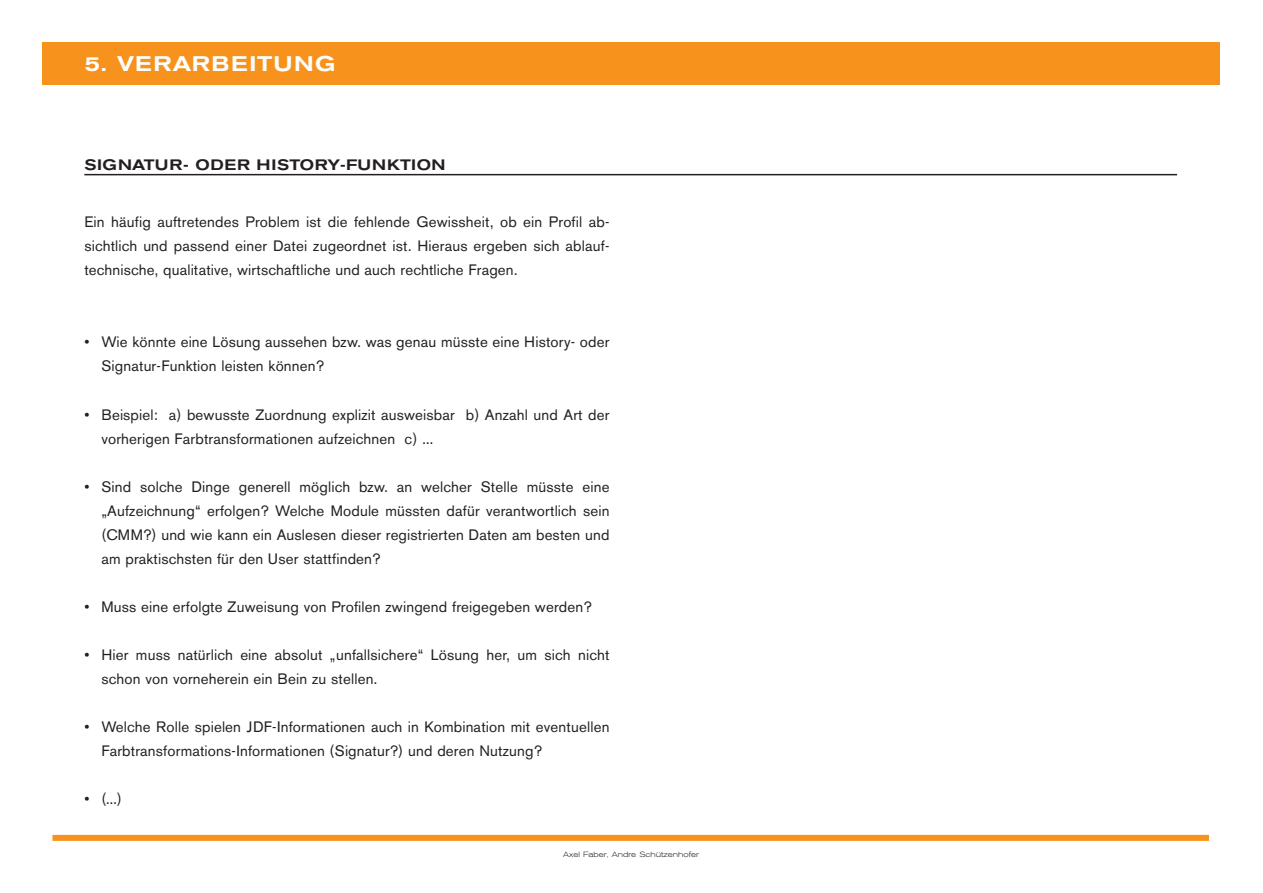
<style>
.page{position:relative;width:1263px;height:893px;background:#fff}
.page>*{position:absolute;margin:0;border:0;box-sizing:border-box;transform-origin:0 0}
.t1{font:500 21px "Akzidenz Grot Ext BQ";letter-spacing:.07em;color:#fff}
.t2{font:15px/24px "Akzidenz Grotesk BQ";letter-spacing:.01em;color:#231f20}
.t3{font:500 15px "Akzidenz Grot Ext BQ";letter-spacing:.035em;color:#231f20}
.t4{font:300 7.5px "Akzidenz Grot Ext BQ";color:#231f20}
</style>
<div class="page">
<div style="left:42px;top:42px;width:1178px;height:43px;background:#f7931d"></div>
<hr style="left:84px;top:174px;width:1093px;height:1px;background:#231f20">
<div style="left:52px;top:834px;width:1157px;height:6px;background:#f7931d"></div>
<h1 class="t1" style="left:84px;top:56px;width:252px">5. VERARBEITUNG</h1>
<p class="t3" style="left:84px;top:159px;width:363px">SIGNATUR- ODER HISTORY-FUNKTION</p>
<p class="t2" style="left:84px;top:212px;width:527px;text-align:justify">Ein häufig auftretendes Problem ist die fehlende Gewissheit, ob ein Profil ab&shy;sichtlich und passend einer Datei zugeordnet ist. Hieraus ergeben sich ablauf&shy;technische, qualitative, wirtschaftliche und auch rechtliche Fragen.</p>
<p class="t2" style="left:101px;top:332px;width:510px;text-indent:-17px">• Wie könnte eine Lösung aussehen bzw. was genau müsste eine History- oder<br>Signatur-Funktion leisten können?</p>
<p class="t2" style="left:101px;top:404px;width:510px;text-indent:-17px">• Beispiel: a) bewusste Zuordnung explizit ausweisbar b) Anzahl und Art der vorherigen Farbtransformationen aufzeichnen c) ...</p>
<p class="t2" style="left:101px;top:476px;width:510px;text-align:justify;text-indent:-17px">• Sind solche Dinge generell möglich bzw. an welcher Stelle müsste eine „Aufzeichnung“ erfolgen? Welche Module müssten dafür verantwortlich sein (CMM?) und wie kann ein Auslesen dieser registrierten Daten am besten und am praktischsten für den User stattfinden?</p>
<p class="t2" style="left:84px;top:596px;width:509px">• Muss eine erfolgte Zuweisung von Profilen zwingend freigegeben werden?</p>
<p class="t2" style="left:101px;top:644px;width:510px;text-indent:-17px">• Hier muss natürlich eine absolut „unfallsichere“ Lösung her, um sich nicht schon von vorneherein ein Bein zu stellen.</p>
<p class="t2" style="left:101px;top:716px;width:510px;text-indent:-17px">• Welche Rolle spielen JDF-Informationen auch in Kombination mit eventuellen<br>Farbtransformations-Informationen (Signatur?) und deren Nutzung?</p>
<p class="t2" style="left:84px;top:788px;width:39px">• (...)</p>
<p class="t4" style="left:563px;top:851px;width:138px">Axel Faber, Andre Schützenhofer</p>
</div>
